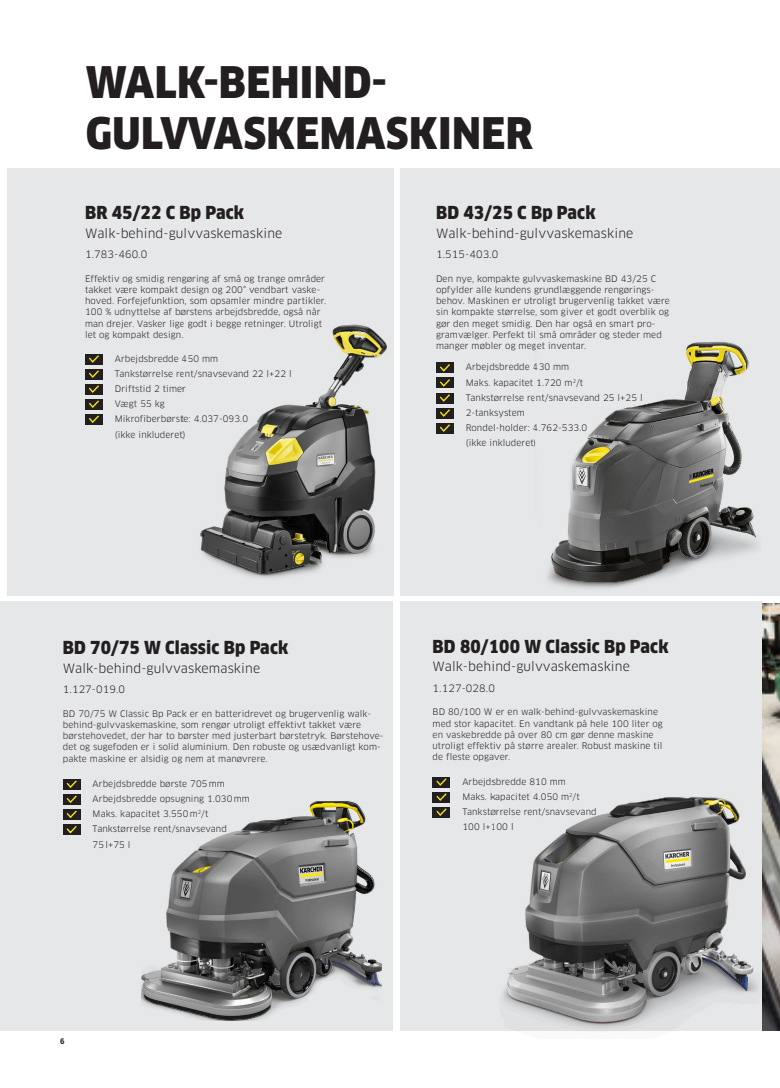
<style>
.page{position:relative;width:780px;height:1088px;background:#fff}
.page>*{position:absolute;margin:0;border:0;box-sizing:border-box;transform-origin:0 0}
.HEADLINE{font:900 42.5px/51px "Clan Pro Narr";letter-spacing:.01em;color:#231f20}
.t1{font:900 17.5px "Clan Pro Narr";letter-spacing:.01em;color:#231f20}
.t2{font:12.5px "Clan Pro";letter-spacing:.01em;color:#231f20}
.t3{font:10px "Clan Pro";letter-spacing:.01em;color:#231f20}
.t4{font:8.75px/11.2px "Clan Pro";letter-spacing:.01em;color:#231f20}
.Pagina_NarrowBold_6pt{font:700 7.5px "Clan Pro Narr";color:#231f20}
</style>
<div class="page">
<img style="left:762px;top:603px;width:18px;height:427px">
<div style="left:7px;top:168px;width:386px;height:427px;background:#e6e7e9"></div>
<div style="left:400px;top:168px;width:362px;height:427px;background:#e6e7e9"></div>
<div style="left:85px;top:354px;width:18px;height:10px;background:#231f20"></div>
<div style="left:85px;top:369px;width:18px;height:10px;background:#231f20"></div>
<div style="left:85px;top:384px;width:18px;height:10px;background:#231f20"></div>
<div style="left:85px;top:399px;width:18px;height:11px;background:#231f20"></div>
<div style="left:85px;top:414px;width:18px;height:11px;background:#231f20"></div>
<svg style="left:87px;top:355px;width:13px;height:68px"></svg>
<div style="left:436px;top:362px;width:17px;height:11px;background:#231f20"></div>
<div style="left:436px;top:377px;width:17px;height:11px;background:#231f20"></div>
<div style="left:436px;top:393px;width:17px;height:10px;background:#231f20"></div>
<div style="left:436px;top:408px;width:17px;height:10px;background:#231f20"></div>
<div style="left:436px;top:423px;width:17px;height:10px;background:#231f20"></div>
<svg style="left:438px;top:364px;width:13px;height:68px"></svg>
<img style="left:200px;top:307px;width:194px;height:283px">
<img style="left:534px;top:341px;width:226px;height:255px">
<div style="left:762px;top:168px;width:18px;height:427px;background:#e6e7e9"></div>
<div style="left:400px;top:601px;width:362px;height:429px;background:#e6e7e9"></div>
<div style="left:0;top:601px;width:392px;height:429px;background:#e6e7e9"></div>
<div style="left:63px;top:779px;width:18px;height:11px;background:#231f20"></div>
<div style="left:63px;top:794px;width:18px;height:11px;background:#231f20"></div>
<div style="left:63px;top:809px;width:18px;height:11px;background:#231f20"></div>
<img style="left:141px;top:801px;width:241px;height:219px">
<div style="left:432px;top:777px;width:18px;height:10px;background:#231f20"></div>
<div style="left:432px;top:792px;width:18px;height:10px;background:#231f20"></div>
<div style="left:432px;top:807px;width:18px;height:10px;background:#231f20"></div>
<svg style="left:435px;top:778px;width:13px;height:38px"></svg>
<img style="left:493px;top:772px;width:273px;height:260px">
<div style="left:63px;top:824px;width:17px;height:11px;background:#231f20"></div>
<svg style="left:66px;top:780px;width:11px;height:54px"></svg>
<p class="HEADLINE" style="left:86px;top:57px;width:448px">WALK-BEHIND-<br>GULVVASKEMASKINER</p>
<p class="t1" style="left:85px;top:203px;width:160px">BR 45/22 C Bp Pack</p>
<p class="t1" style="left:436px;top:203px;width:161px">BD 43/25 C Bp Pack</p>
<p class="t2" style="left:85px;top:226px;width:199px">Walk-behind-gulvvaskemaskine</p>
<p class="t2" style="left:436px;top:226px;width:199px">Walk-behind-gulvvaskemaskine</p>
<p class="t3" style="left:85px;top:248px;width:64px">1.783-460.0</p>
<p class="t3" style="left:436px;top:248px;width:64px">1.515-403.0</p>
<p class="t4" style="left:85px;top:273px;width:243px">Effektiv og smidig rengøring af små og trange områder takket være kompakt design og 200° vendbart vaske&shy;hoved. Forfejefunktion, som opsamler mindre partikler.<br>100 % udnyttelse af børstens arbejdsbredde, også når man drejer. Vasker lige godt i begge retninger. Utroligt let og kompakt design.</p>
<p class="t4" style="left:436px;top:273px;width:235px">Den nye, kompakte gulvvaskemaskine BD 43/25 C opfylder alle kundens grundlæggende rengørings&shy;behov. Maskinen er utroligt brugervenlig takket være sin kompakte størrelse, som giver et godt overblik og gør den meget smidig. Den har også en smart pro&shy;gramvælger. Perfekt til små områder og steder med manger møbler og meget inventar.</p>
<p class="t4" style="left:115px;top:353px;width:105px">Arbejdsbredde 450 mm</p>
<p class="t4" style="left:115px;top:368px;width:178px">Tankstørrelse rent/snavsevand 22 l+22 l</p>
<p class="t4" style="left:115px;top:383px;width:73px">Driftstid 2 timer</p>
<p class="t4" style="left:115px;top:398px;width:52px">Vægt 55 kg</p>
<p class="t4" style="left:115px;top:411px;width:135px;line-height:15.2px">Mikrofiberbørste: 4.037-093.0 (ikke inkluderet)</p>
<p class="t4" style="left:466px;top:361px;width:105px">Arbejdsbredde 430 mm</p>
<p class="t4" style="left:466px;top:377px;width:119px">Maks. kapacitet 1.720 m<sup>2</sup>/t</p>
<p class="t4" style="left:466px;top:392px;width:178px">Tankstørrelse rent/snavsevand 25 l+25 l</p>
<p class="t4" style="left:466px;top:405px;width:123px;line-height:15.2px">2-tanksystem<br>Rondel-holder: 4.762-533.0</p>
<p class="t4" style="left:466px;top:437px;width:72px">(ikke inkluderet)</p>
<p class="t1" style="left:63px;top:638px;width:227px">BD 70/75 W Classic Bp Pack</p>
<p class="t2" style="left:63px;top:660px;width:199px">Walk-behind-gulvvaskemaskine</p>
<p class="t3" style="left:63px;top:683px;width:64px">1.127-019.0</p>
<p class="t4" style="left:63px;top:708px;width:322px">BD 70/75 W Classic Bp Pack er en batteridrevet og brugervenlig walk&shy;behind-gulvvaskemaskine, som rengør utroligt effektivt takket være børstehovedet, der har to børster med justerbart børstetryk. Børstehove&shy;det og sugefoden er i solid aluminium. Den robuste og usædvanligt kom&shy;pakte maskine er alsidig og nem at manøvrere.</p>
<p class="t4" style="left:93px;top:778px;width:134px">Arbejdsbredde børste 705mm</p>
<p class="t4" style="left:93px;top:793px;width:159px">Arbejdsbredde opsugning 1.030mm</p>
<p class="t4" style="left:93px;top:808px;width:117px">Maks. kapacitet 3.550m<sup>2</sup>/t</p>
<p class="t4" style="left:93px;top:821px;width:136px;line-height:15.2px">Tankstørrelse rent/snavsevand<br>75l+75 l</p>
<p class="t1" style="left:432px;top:636px;width:237px">BD 80/100 W Classic Bp Pack</p>
<p class="t2" style="left:432px;top:659px;width:199px">Walk-behind-gulvvaskemaskine</p>
<p class="t3" style="left:432px;top:682px;width:64px">1.127-028.0</p>
<p class="t4" style="left:432px;top:706px;width:232px">BD 80/100 W er en walk-behind-gulvvaskemaskine med stor kapacitet. En vandtank på hele 100 liter og en vaskebredde på over 80 cm gør denne maskine utroligt effektiv på større arealer. Robust maskine til de fleste opgaver.</p>
<p class="t4" style="left:462px;top:776px;width:105px">Arbejdsbredde 810 mm</p>
<p class="t4" style="left:462px;top:791px;width:119px">Maks. kapacitet 4.050 m<sup>2</sup>/t</p>
<p class="t4" style="left:462px;top:804px;width:136px;line-height:15.2px">Tankstørrelse rent/snavsevand<br>100 l+100 l</p>
<p class="Pagina_NarrowBold_6pt" style="left:60px;top:1037px;width:6px">6</p>
</div>
